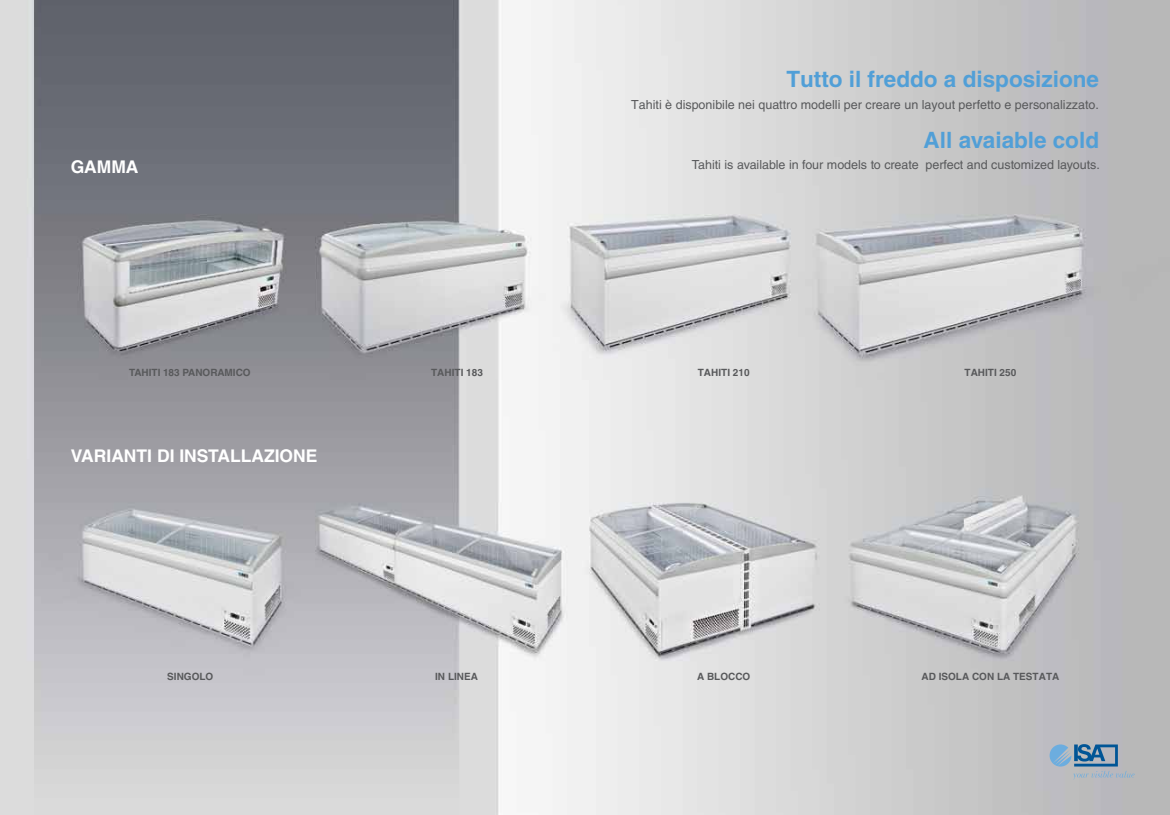
<style>
.page{position:relative;width:1170px;height:815px;background:#fff}
.page>*{position:absolute;margin:0;border:0;box-sizing:border-box;transform-origin:0 0}
.t1{font:700 22.5px "Helvetica LT Std";color:#519fd7}
.t2{font:700 17.5px "Helvetica LT Std";color:#fff}
.t3{font:12.5px "Helvetica LT Std";color:#58595b}
.t4{font:700 10px "Helvetica LT Std";color:#58595b}
</style>
<div class="page">
<img style="left:0;top:0;width:1169px;height:815px">
<svg style="left:1049px;top:744px;width:85px;height:36px;background:#8fa6b9"></svg>
<h1 class="t1" style="left:786px;top:65px;width:314px">Tutto il freddo a disposizione</h1>
<h2 class="t2" style="left:71px;top:156px;width:69px">GAMMA</h2>
<p class="t4" style="left:129px;top:366px;width:123px">TAHITI 183 PANORAMICO</p>
<h2 class="t2" style="left:71px;top:445px;width:248px">VARIANTI DI INSTALLAZIONE</h2>
<p class="t3" style="left:631px;top:98px;width:469px">Tahiti è disponibile nei quattro modelli per creare un layout perfetto e personalizzato.</p>
<h1 class="t1" style="left:923px;top:126px;width:177px">All avaiable cold</h1>
<p class="t3" style="left:692px;top:158px;width:409px">Tahiti is available in four models to create perfect and customized layouts.</p>
<p class="t4" style="left:431px;top:366px;width:53px">TAHITI 183</p>
<p class="t4" style="left:697px;top:366px;width:53px">TAHITI 210</p>
<p class="t4" style="left:964px;top:366px;width:53px">TAHITI 250</p>
<p class="t4" style="left:167px;top:670px;width:48px">SINGOLO</p>
<p class="t4" style="left:921px;top:670px;width:139px">AD ISOLA CON LA TESTATA</p>
<p class="t4" style="left:435px;top:670px;width:44px">IN LINEA</p>
<p class="t4" style="left:697px;top:670px;width:55px">A BLOCCO</p>
</div>
